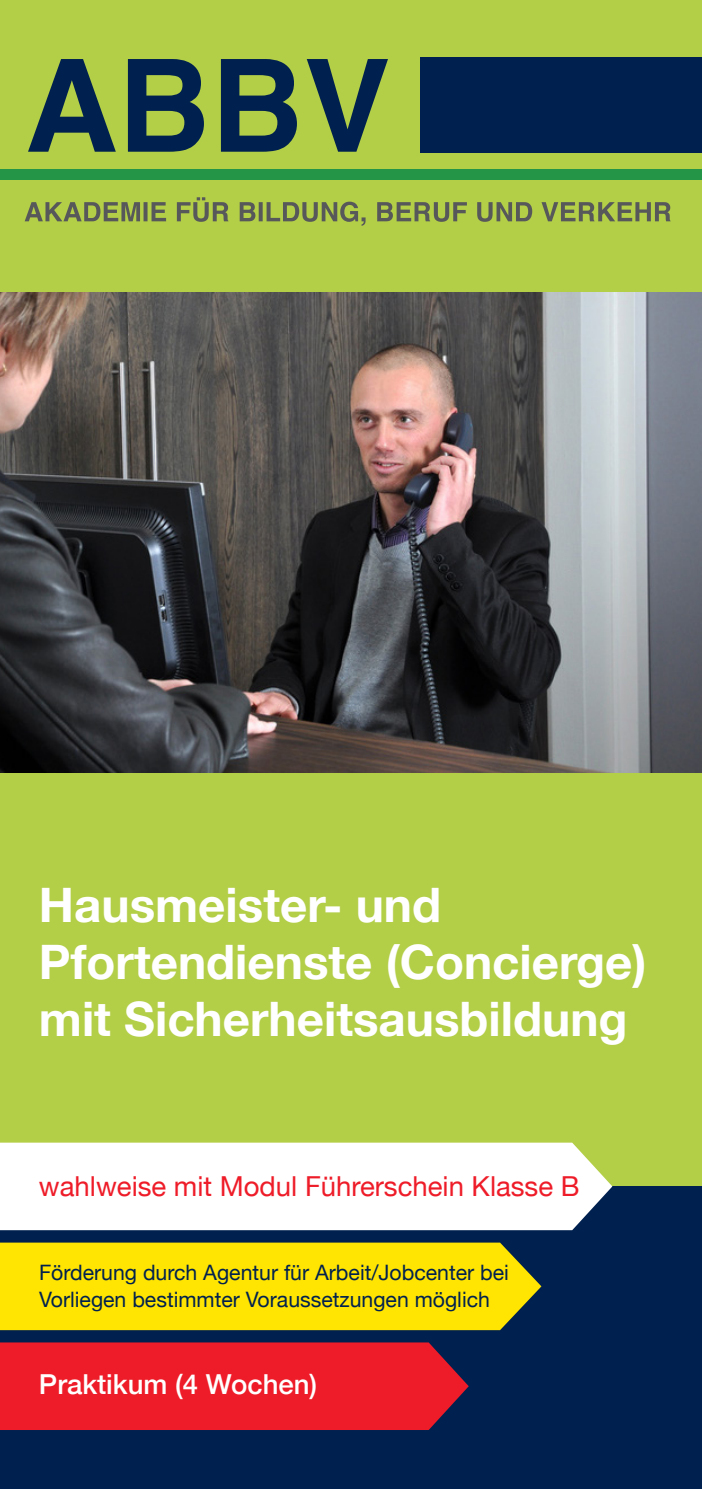
<style>
.page{position:relative;width:702px;height:1489px;background:#fff}
.page>*{position:absolute;margin:0;border:0;box-sizing:border-box;transform-origin:0 0}
.t1{font:700 47.5px/57px "Helvetica Neue";color:#fff}
.t2{font:27.5px "Helvetica Neue";color:#ee1c28}
.t3{font:500 27.5px "Helvetica Neue";color:#fff}
.t4{font:21.25px/27.5px "Helvetica Neue";color:#00214f}
</style>
<div class="page">
<div style="left:0;top:770px;width:702px;height:416px;background:#b3ce47"></div>
<div style="left:0;top:0;width:702px;height:293px;background:#b3ce47"></div>
<div style="left:0;top:1186px;width:702px;height:302px;background:#00214f"></div>
<div style="left:0;top:1142px;width:612px;height:88px;background:#fff"></div>
<div style="left:0;top:169px;width:702px;height:11px;background:#249447"></div>
<svg style="left:28px;top:59px;width:360px;height:93px"></svg>
<svg style="left:25px;top:197px;width:645px;height:29px"></svg>
<div style="left:420px;top:57px;width:282px;height:96px;background:#00214f"></div>
<div style="left:0;top:1342px;width:468px;height:87px;background:#ee1c28"></div>
<div style="left:0;top:1242px;width:541px;height:87px;background:#ffe501"></div>
<img style="left:0;top:293px;width:702px;height:479px">
<p class="t1" style="left:39px;top:877px;width:403px">Hausmeister- und</p>
<p class="t1" style="left:39px;top:934px;width:609px">Pfortendienste (Concierge) mit Sicherheitsausbildung</p>
<p class="t2" style="left:39px;top:1166px;width:542px">wahlweise mit Modul Führerschein Klasse B</p>
<p class="t4" style="left:39px;top:1259px;width:471px">Förderung durch Agentur für Arbeit/Jobcenter bei<br>Vorliegen bestimmter Voraussetzungen möglich</p>
<p class="t3" style="left:39px;top:1361px;width:280px">Praktikum (4 Wochen)</p>
</div>
